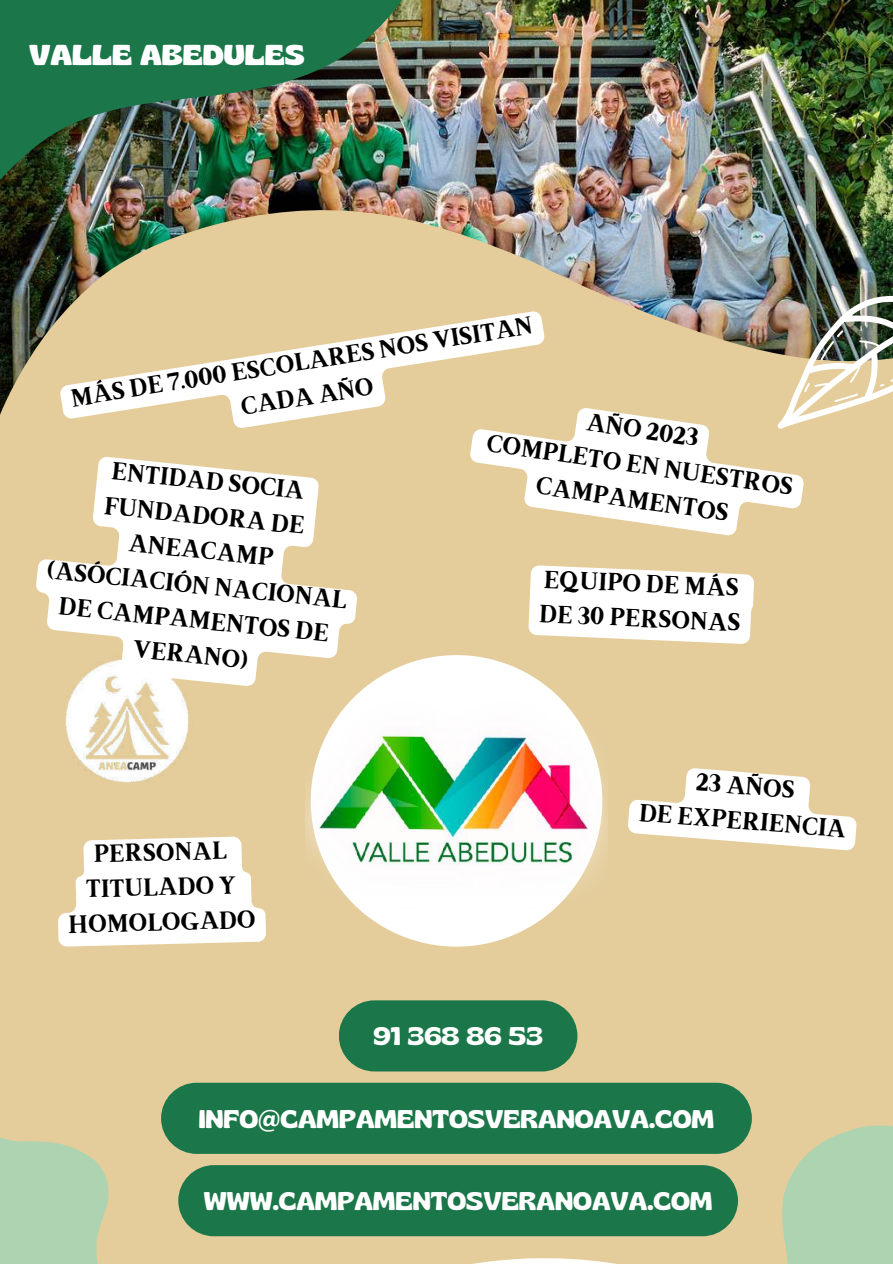
<style>
.page{position:relative;width:893px;height:1264px;background:#fff}
.page>*{position:absolute;margin:0;border:0;box-sizing:border-box;transform-origin:0 0}
.t1{font:700 28.65px "Gliker";color:#fff}
.t2{font:600 25.5px "Gliker";color:#fff}
.t3{font:700 24.9px/34.8px "Brixton TC";color:#000;text-align:center}
</style>
<div class="page">
<img style="left:0;top:0;width:892px;height:1263px">
<svg style="left:0;top:1110px;width:137px;height:153px;background:#c5d0a6"></svg>
<div style="left:178px;top:1165px;width:560px;height:71px;background:#1b7749;border-radius:36px"></div>
<img style="left:0;top:0;width:548px;height:453px">
<svg style="left:738px;top:1125px;width:154px;height:138px;background:#c2d0a7"></svg>
<div style="left:339px;top:1000px;width:238px;height:71px;background:#1b7749;border-radius:36px"></div>
<div style="left:161px;top:1082px;width:590px;height:71px;background:#1b7749;border-radius:36px"></div>
<svg style="left:311px;top:938px;width:291px;height:8px;fill:#e4cd9b"></svg>
<img style="left:305px;top:646px;width:303px;height:292px">
<img style="left:26px;top:620px;width:202px;height:203px">
<svg style="left:59px;top:310px;width:492px;height:145px;fill:#e4cd9b"></svg>
<svg style="left:464px;top:392px;width:345px;height:153px;fill:#e4cd9b"></svg>
<svg style="left:528px;top:565px;width:226px;height:79px"></svg>
<svg style="left:627px;top:763px;width:232px;height:87px"></svg>
<svg style="left:56px;top:836px;width:210px;height:110px"></svg>
<svg style="left:28px;top:451px;width:341px;height:245px"></svg>
<img style="left:777px;top:294px;width:115px;height:134px">
<p class="t1" style="left:29px;top:36px;width:277px">VALLE ABEDULES</p>
<p class="t3" style="left:69px;top:383px;width:468px;rotate:-9deg">MÁS DE 7.000 ESCOLARES NOS VISITAN<br>CADA AÑO</p>
<p class="t3" style="left:489px;top:428px;width:311px;rotate:8deg">COMPLETO EN NUESTROS</p>
<p class="t3" style="left:588px;top:407px;width:114px;rotate:8deg">AÑO 2023</p>
<p class="t3" style="left:538px;top:471px;width:196px;rotate:8deg">CAMPAMENTOS</p>
<p class="t3" style="left:60px;top:450px;width:302px;rotate:6deg">ENTIDAD SOCIA<br>FUNDADORA DE<br>ANEACAMP (ASÓCIACIÓN NACIONAL<br>DE CAMPAMENTOS DE<br>VERANO)</p>
<p class="t3" style="left:540px;top:565px;width:203px;text-align:left;rotate:2deg">EQUIPO DE MÁS<br>DE 30 PERSONAS</p>
<p class="t3" style="left:67px;top:839px;width:189px;rotate:-1deg">PERSONAL<br>TITULADO Y<br>HOMOLOGADO</p>
<p class="t2" style="left:373px;top:1019px;width:171px">91 368 86 53</p>
<p class="t3" style="left:643px;top:762px;width:209px;rotate:5deg">23 AÑOS<br>DE EXPERIENCIA</p>
<p class="t2" style="left:199px;top:1101px;width:517px">INFO@CAMPAMENTOSVERANOAVA.COM</p>
<p class="t2" style="left:204px;top:1184px;width:510px">WWW.CAMPAMENTOSVERANOAVA.COM</p>
</div>
